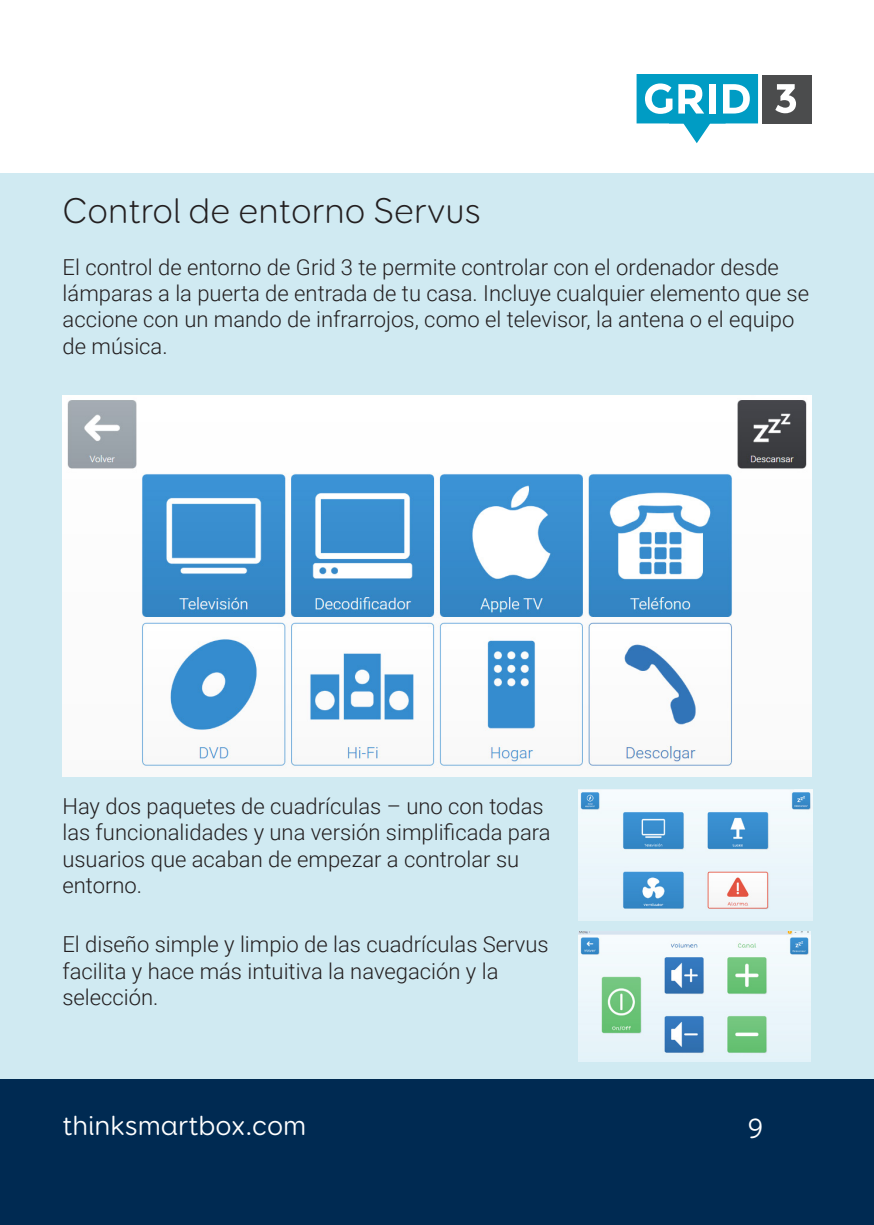
<style>
.page{position:relative;width:874px;height:1225px;background:#fff}
.page>*{position:absolute;margin:0;border:0;box-sizing:border-box;transform-origin:0 0}
.t1{font:300 36px "Booster Next FY";color:#231f20}
.Numbers{font:28px "Booster Next FY";color:#fff}
.Paragraph_Style_1{font:300 22px/26.4px "Roboto";color:#231f20}
</style>
<div class="page">
<div style="left:0;top:173px;width:873px;height:906px;background:#d0eaf2"></div>
<div style="left:0;top:1079px;width:873px;height:146px;background:#002a52"></div>
<div style="left:761px;top:75px;width:50px;height:48px;background:#4b4c4d"></div>
<svg style="left:775px;top:84px;width:20px;height:29px"></svg>
<svg style="left:636px;top:75px;width:121px;height:68px"></svg>
<img style="left:63px;top:395px;width:748px;height:382px">
<img style="left:578px;top:789px;width:233px;height:131px">
<img style="left:578px;top:931px;width:231px;height:131px">
<p class="t1" style="left:63px;top:189px;width:420px">Control de entorno Servus</p>
<p class="Paragraph_Style_1" style="left:63px;top:253px;width:747px">El control de entorno de Grid 3 te permite controlar con el ordenador desde lámparas a la puerta de entrada de tu casa. Incluye cualquier elemento que se accione con un mando de infrarrojos, como el televisor, la antena o el equipo de música.</p>
<p class="Paragraph_Style_1" style="left:62px;top:792px;width:489px">Hay dos paquetes de cuadrículas – uno con todas las funcionalidades y una versión simplificada para usuarios que acaban de empezar a controlar su entorno.</p>
<p class="Paragraph_Style_1" style="left:62px;top:930px;width:487px">El diseño simple y limpio de las cuadrículas Servus facilita y hace más intuitiva la navegación y la selección.</p>
<p class="Numbers" style="left:62px;top:1108px;width:245px">thinksmartbox.com</p>
<p class="Numbers" style="left:747px;top:1111px;width:17px">9</p>
</div>
